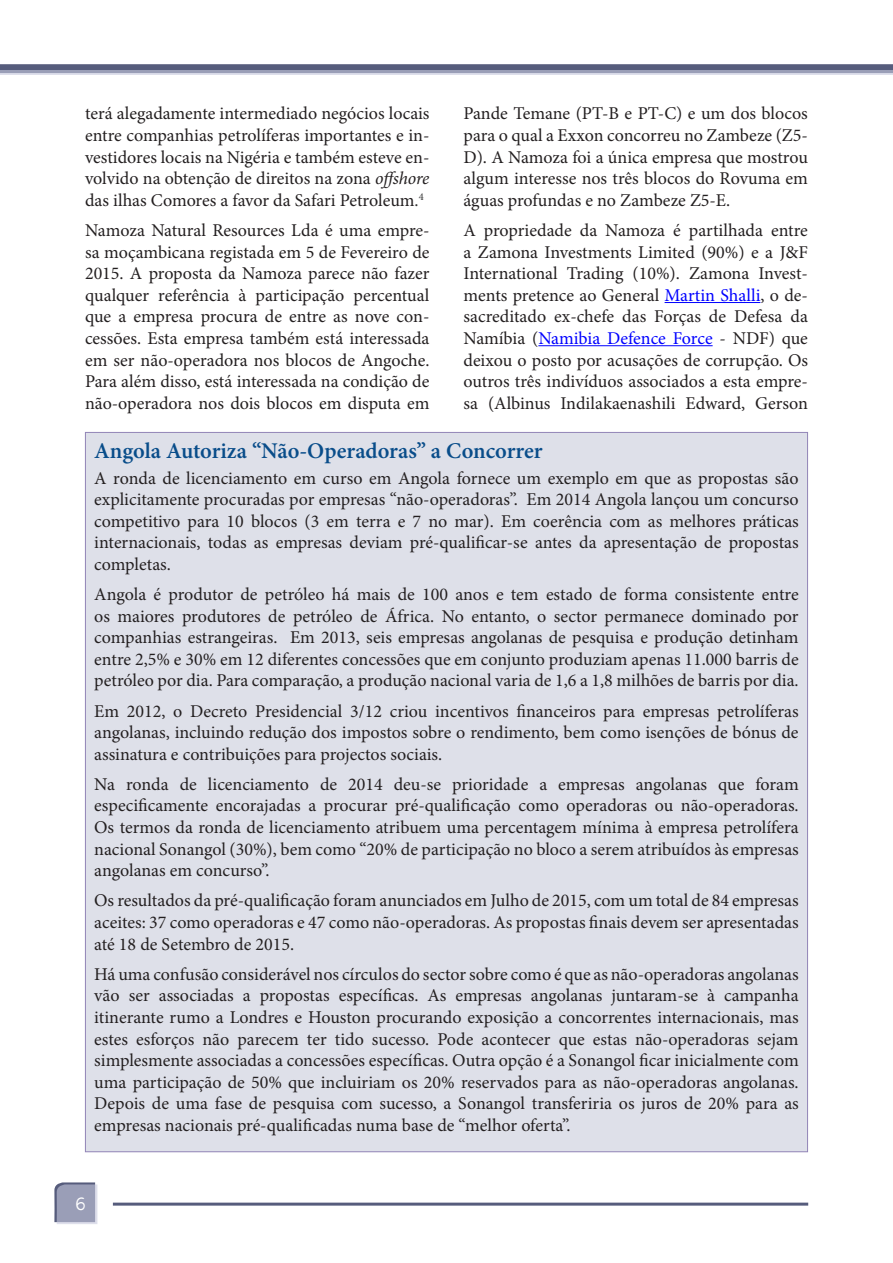
<style>
.page{position:relative;width:893px;height:1263px;background:#fff}
.page>*{position:absolute;margin:0;border:0;box-sizing:border-box;transform-origin:0 0}
.Subtitulo{font:600 22.5px "Minion Pro";color:#094d8a}
.Corpo{font:18px/21.6px "Minion Pro";color:#231f20;text-align:justify}
.t1{font:16.5px "News Gothic";color:#fff}
.s1{font-style:italic}
.s2{color:#333}
.s3{color:#00f}
</style>
<div class="page">
<hr style="left:113px;top:1202px;width:695px;height:3px;background:#565c7c">
<div style="left:0;top:64px;width:893px;height:9px;background:#565c7c"></div>
<svg style="left:0;top:70px;width:893px;height:4px;background:#a9acc3"></svg>
<svg style="left:54px;top:1182px;width:43px;height:42px;background:#9ca0b8"></svg>
<hr style="left:665px;top:302px;width:95px;height:1px;background:#00f">
<hr style="left:538px;top:345px;width:175px;height:1px;background:#00f">
<div style="left:85px;top:432px;width:722px;height:720px;background:#dee0e9"></div>
<p class="Corpo" style="left:85px;top:103px;width:346px">terá alegadamente intermediado negócios locais entre companhias petrolíferas importantes e in&shy;vestidores locais na Nigéria e também esteve en&shy;volvido na obtenção de direitos na zona <span class="s1">offshore </span>das ilhas Comores a favor da Safari Petroleum<span class="s2">.</span><sup>4</sup></p>
<p class="Corpo" style="left:85px;top:219px;width:346px">Namoza Natural Resources Lda é uma empre&shy;sa moçambicana registada em 5 de Fevereiro de 2015. A proposta da Namoza parece não fazer qualquer referência à participação percentual que a empresa procura de entre as nove con&shy;cessões. Esta empresa também está interessada em ser não-operadora nos blocos de Angoche.<br>Para além disso, está interessada na condição de não-operadora nos dois blocos em disputa em</p>
<p class="Corpo" style="left:463px;top:103px;width:346px">Pande Temane (PT-B e PT-C) e um dos blocos para o qual a Exxon concorreu no Zambeze (Z5- D). A Namoza foi a única empresa que mostrou algum interesse nos três blocos do Rovuma em águas profundas e no Zambeze Z5-E.</p>
<p class="Corpo" style="left:463px;top:219px;width:346px">A propriedade da Namoza é partilhada entre a Zamona Investments Limited (90%) e a J&amp;F International Trading (10%). Zamona Invest&shy;ments pretence ao General <span class="s3">Martin Shalli</span>, o de&shy;sacreditado ex-chefe das Forças de Defesa da Namíbia (<span class="s3">Namibia Defence Force</span> - NDF) que deixou o posto por acusações de corrupção. Os outros três indivíduos associados a esta empre&shy;sa (Albinus Indilakaenashili Edward, Gerson</p>
<p class="Subtitulo" style="left:94px;top:435px;width:450px">Angola Autoriza “Não-Operadoras” a Concorrer</p>
<p class="Corpo" style="left:94px;top:467px;width:706px">A ronda de licenciamento em curso em Angola fornece um exemplo em que as propostas são explicitamente procuradas por empresas “não-operadoras”. Em 2014 Angola lançou um concurso competitivo para 10 blocos (3 em terra e 7 no mar). Em coerência com as melhores práticas internacionais, todas as empresas deviam pré-qualificar-se antes da apresentação de propostas completas.</p>
<p class="Corpo" style="left:94px;top:584px;width:706px">Angola é produtor de petróleo há mais de 100 anos e tem estado de forma consistente entre os maiores produtores de petróleo de África. No entanto, o sector permanece dominado por companhias estrangeiras. Em 2013, seis empresas angolanas de pesquisa e produção detinham entre 2,5% e 30% em 12 diferentes concessões que em conjunto produziam apenas 11.000 barris de petróleo por dia. Para comparação, a produção nacional varia de 1,6 a 1,8 milhões de barris por dia.</p>
<p class="Corpo" style="left:94px;top:700px;width:706px">Em 2012, o Decreto Presidencial 3/12 criou incentivos financeiros para empresas petrolíferas angolanas, incluindo redução dos impostos sobre o rendimento, bem como isenções de bónus de assinatura e contribuições para projectos sociais.</p>
<p class="Corpo" style="left:94px;top:773px;width:706px">Na ronda de licenciamento de 2014 deu-se prioridade a empresas angolanas que foram especificamente encorajadas a procurar pré-qualificação como operadoras ou não-operadoras.<br>Os termos da ronda de licenciamento atribuem uma percentagem mínima à empresa petrolífera nacional Sonangol (30%), bem como “20% de participação no bloco a serem atribuídos às empresas angolanas em concurso”.</p>
<p class="Corpo" style="left:94px;top:890px;width:706px">Os resultados da pré-qualificação foram anunciados em Julho de 2015, com um total de 84 empresas aceites: 37 como operadoras e 47 como não-operadoras. As propostas finais devem ser apresentadas até 18 de Setembro de 2015.</p>
<p class="Corpo" style="left:94px;top:963px;width:706px">Há uma confusão considerável nos círculos do sector sobre como é que as não-operadoras angolanas vão ser associadas a propostas específicas. As empresas angolanas juntaram-se à campanha itinerante rumo a Londres e Houston procurando exposição a concorrentes internacionais, mas estes esforços não parecem ter tido sucesso. Pode acontecer que estas não-operadoras sejam simplesmente associadas a concessões específicas. Outra opção é a Sonangol ficar inicialmente com uma participação de 50% que incluiriam os 20% reservados para as não-operadoras angolanas.<br>Depois de uma fase de pesquisa com sucesso, a Sonangol transferiria os juros de 20% para as empresas nacionais pré-qualificadas numa base de “melhor oferta”.</p>
<p class="t1" style="left:76px;top:1195px;width:12px">6</p>
</div>
